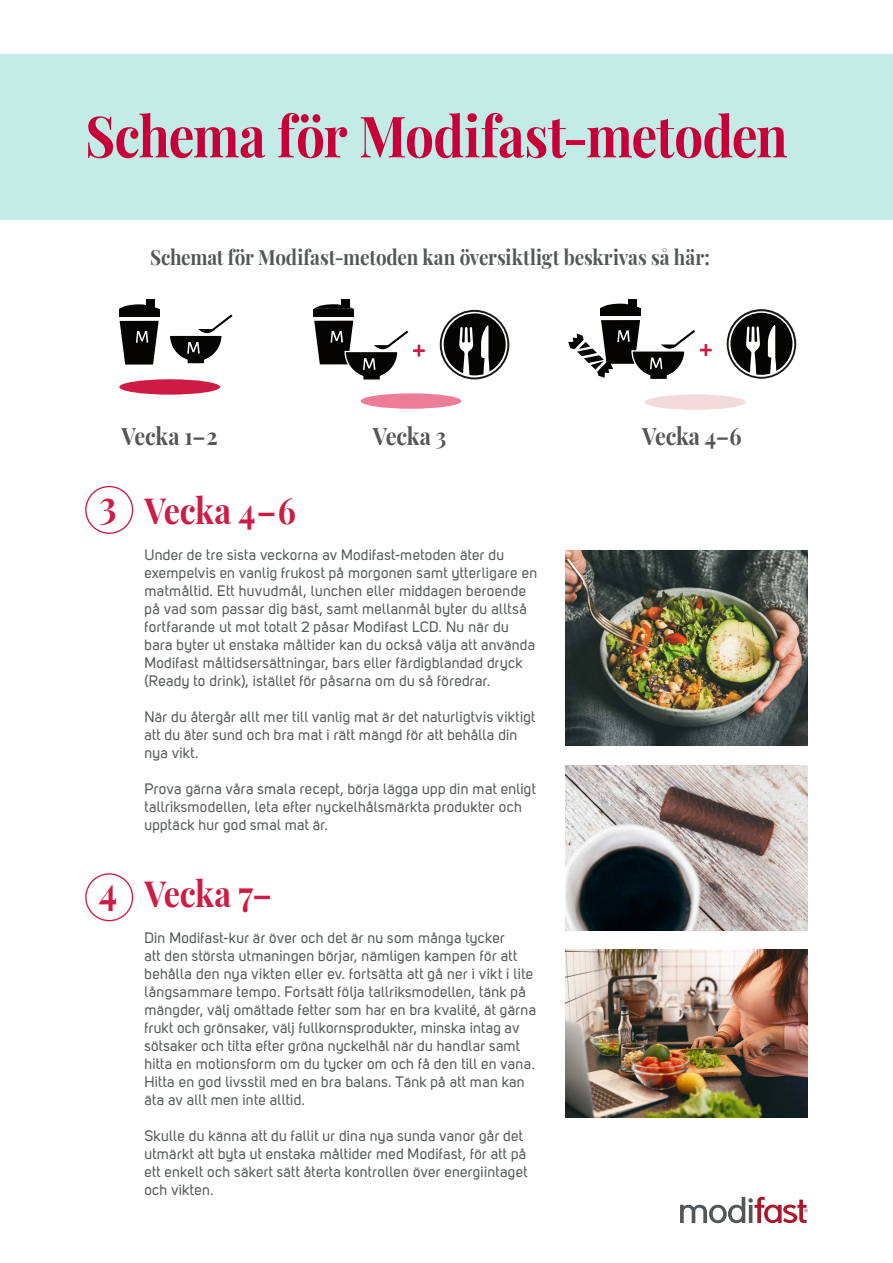
<style>
.page{position:relative;width:893px;height:1263px;background:#fff}
.page>*{position:absolute;margin:0;border:0;box-sizing:border-box;transform-origin:0 0}
.Playfair_Display{font:700 57px "Playfair Display";letter-spacing:-.015em;color:#c8003a;scale:.9 1}
.Mellis_playfair{font:700 39px "Playfair Display";color:#ce1d45;scale:.9 1}
.Mellis_playfair-2{font:700 36px "Playfair Display";letter-spacing:-.015em;color:#ce1d45;scale:.9 1}
.Mellis_playfair-3{font:700 24px "Playfair Display";letter-spacing:-.01em;color:#555756;scale:.9 1}
.Mellis_2_grå_14{font:700 21px "Playfair Display";letter-spacing:-.005em;color:#53575a;scale:.9 1}
.ingress{font:15px/18px "Uni Sans Regular";letter-spacing:.015em;color:#53575a}
</style>
<div class="page">
<div style="left:0;top:54px;width:893px;height:165px;background:#c3ece6"></div>
<div style="left:85px;top:873px;width:48px;height:48px;border:1px solid #ce1d45;border-radius:50%"></div>
<div style="left:85px;top:486px;width:48px;height:48px;border:1px solid #ce1d45;border-radius:50%"></div>
<svg style="left:680px;top:1197px;width:128px;height:26px"></svg>
<img style="left:566px;top:550px;width:242px;height:195px">
<img style="left:566px;top:950px;width:242px;height:167px">
<img style="left:566px;top:765px;width:242px;height:166px">
<svg style="left:170px;top:314px;width:63px;height:50px"></svg>
<div style="left:119px;top:309px;width:40px;height:8px;background:#060400"></div>
<svg style="left:120px;top:321px;width:39px;height:44px;background:#343330"></svg>
<svg style="left:119px;top:304px;width:40px;height:5px"></svg>
<div style="left:147px;top:300px;width:8px;height:8px;background:#060400"></div>
<div style="left:119px;top:379px;width:101px;height:16px;background:#ce1b45;border-radius:50%"></div>
<svg style="left:440px;top:310px;width:69px;height:69px"></svg>
<div style="left:314px;top:309px;width:40px;height:7px;background:#060400"></div>
<svg style="left:314px;top:321px;width:111px;height:59px"></svg>
<svg style="left:314px;top:304px;width:40px;height:5px"></svg>
<div style="left:341px;top:300px;width:9px;height:8px;background:#060400"></div>
<div style="left:361px;top:393px;width:100px;height:16px;background:#ed7d96;border-radius:50%"></div>
<svg style="left:727px;top:309px;width:69px;height:70px"></svg>
<div style="left:601px;top:308px;width:40px;height:8px;background:#060400"></div>
<svg style="left:600px;top:304px;width:40px;height:4px"></svg>
<div style="left:628px;top:299px;width:9px;height:8px;background:#060400"></div>
<svg style="left:568px;top:320px;width:144px;height:59px"></svg>
<div style="left:645px;top:394px;width:101px;height:16px;background:#f4dbdb;border-radius:50%"></div>
<p class="Playfair_Display" style="left:85px;top:91px;width:782px">Schema för Modifast-metoden</p>
<p class="Mellis_2_grå_14" style="left:150px;top:241px;width:623px">Schemat för Modifast-metoden kan översiktligt beskrivas så här:</p>
<p class="Mellis_playfair-3" style="left:121px;top:417px;width:108px">Vecka 1–2</p>
<p class="Mellis_playfair-3" style="left:373px;top:417px;width:83px">Vecka 3</p>
<p class="Mellis_playfair-3" style="left:642px;top:417px;width:112px">Vecka 4–6</p>
<p class="Mellis_playfair" style="left:100px;top:474px;width:21px">3</p>
<p class="Mellis_playfair" style="left:99px;top:859px;width:22px">4</p>
<p class="Mellis_playfair-2" style="left:144px;top:482px;width:170px">Vecka 4–6</p>
<p class="ingress" style="left:144px;top:545px;width:394px">Under de tre sista veckorna av Modifast-metoden äter du exempelvis en vanlig frukost på morgonen samt ytterligare en matmåltid. Ett huvudmål, lunchen eller middagen beroende på vad som passar dig bäst, samt mellanmål byter du alltså fortfarande ut mot totalt 2 påsar Modifast LCD. Nu när du bara byter ut enstaka måltider kan du också välja att använda Modifast måltidsersättningar, bars eller färdigblandad dryck (Ready to drink), istället för påsarna om du så föredrar.</p>
<p class="ingress" style="left:144px;top:707px;width:392px">När du återgår allt mer till vanlig mat är det naturligtvis viktigt att du äter sund och bra mat i rätt mängd för att behålla din nya vikt.</p>
<p class="ingress" style="left:144px;top:779px;width:393px">Prova gärna våra smala recept, börja lägga upp din mat enligt tallriksmodellen, leta efter nyckelhålsmärkta produkter och upptäck hur god smal mat är.</p>
<p class="Mellis_playfair-2" style="left:144px;top:865px;width:143px">Vecka 7–</p>
<p class="ingress" style="left:144px;top:929px;width:393px">Din Modifast-kur är över och det är nu som många tycker<br>att den största utmaningen börjar, nämligen kampen för att behålla den nya vikten eller ev. fortsätta att gå ner i vikt i lite långsammare tempo. Fortsätt följa tallriksmodellen, tänk på mängder, välj omättade fetter som har en bra kvalité, ät gärna frukt och grönsaker, välj fullkornsprodukter, minska intag av sötsaker och titta efter gröna nyckelhål när du handlar samt hitta en motionsform om du tycker om och få den till en vana.<br>Hitta en god livsstil med en bra balans. Tänk på att man kan äta av allt men inte alltid.</p>
<p class="ingress" style="left:144px;top:1127px;width:385px">Skulle du känna att du fallit ur dina nya sunda vanor går det utmärkt att byta ut enstaka måltider med Modifast, för att på ett enkelt och säkert sätt återta kontrollen över energiintaget och vikten.</p>
</div>
